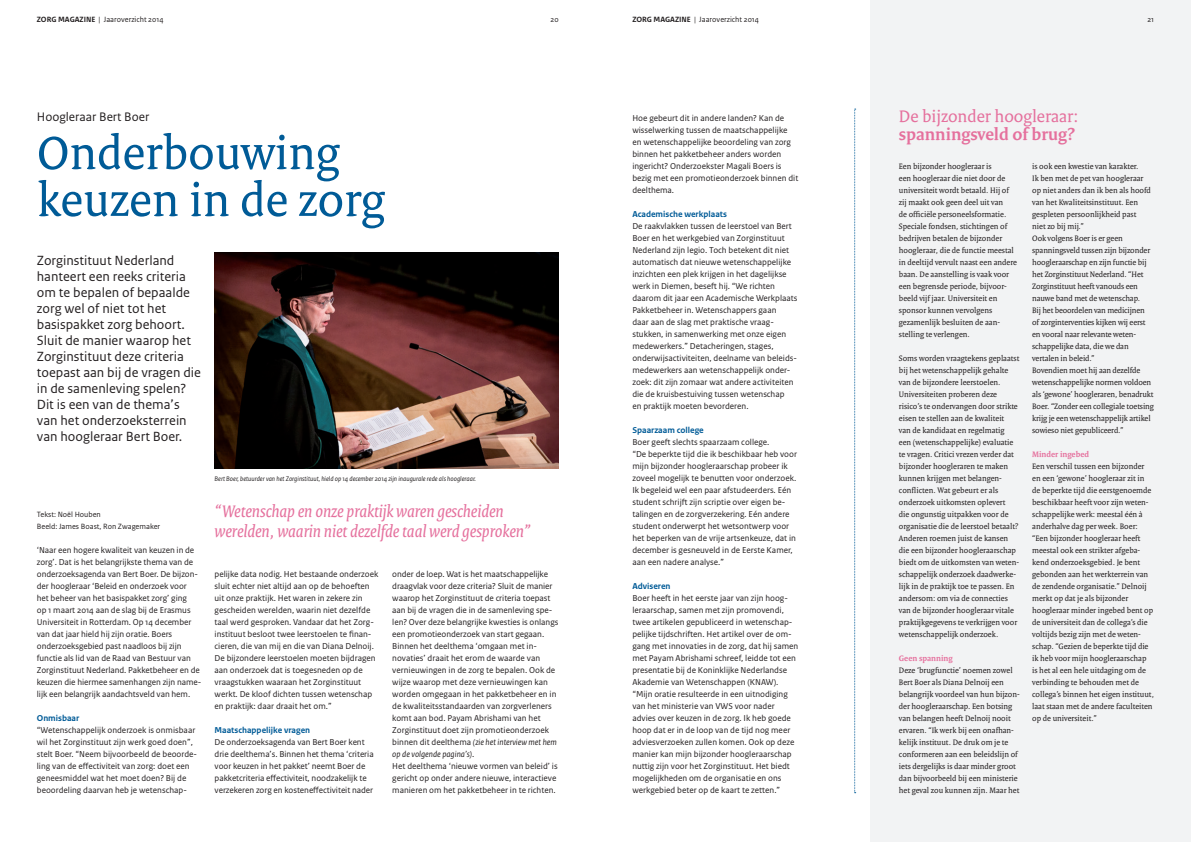
<style>
.page{position:relative;width:1191px;height:842px;background:#fff}
.page>*{position:absolute;margin:0;border:0;box-sizing:border-box;transform-origin:0 0}
.t1{font:50px/47px "Rijksoverheid Serif";color:#005b97}
.t2{font:italic 18px/20px "Rijksoverheid Serif";color:#e5709d}
.t3{font:18px "Rijksoverheid Serif";color:#e5709d}
.t4{font:700 18px "Rijksoverheid Serif";color:#e5709d}
.t5{font:14px/16px "Rijksoverheid Sans Text";color:#231f20}
.t6{font:13px "Rijksoverheid Sans Text";color:#231f20}
.t7{font:9px/12px "Rijksoverheid Sans Text";color:#231f20}
.t8{font:700 9px "Rijksoverheid Sans Text";color:#005b97}
.t9{font:8.5px/12px "Rijksoverheid Serif";color:#231f20}
.t10{font:700 8.5px "Rijksoverheid Serif";color:#e5709d}
.t11{font:8px/12px "Rijksoverheid Sans Text";color:#231f20}
.t12{font:700 8px "Rijksoverheid Sans Text";color:#231f20}
.t13{font:italic 7px "Rijksoverheid Sans Text";color:#231f20}
.s1{font-weight:700}
.s2{font-style:italic}
</style>
<div class="page">
<div style="left:870px;top:0;width:321px;height:842px;background:#f2f3f4"></div>
<img style="left:214px;top:253px;width:344px;height:216px">
<svg style="left:854px;top:109px;width:1px;height:684px"></svg>
<p class="t12" style="left:37px;top:15px;width:34px">Zorg MAGAZI</p>
<p class="t11" style="left:86px;top:14px;width:79px"><span class="s1">NE</span> | Jaaroverzicht 2014</p>
<p class="t11" style="left:550px;top:14px;width:10px">20</p>
<p class="t12" style="left:632px;top:15px;width:34px">Zorg MAGAZI</p>
<p class="t11" style="left:681px;top:14px;width:79px"><span class="s1">NE</span> | Jaaroverzicht 2014</p>
<p class="t11" style="left:1147px;top:14px;width:8px">21</p>
<h3 class="t6" style="left:37px;top:109px;width:114px">Hoogleraar Bert Boer</h3>
<h1 class="t1" style="left:37px;top:129px;width:349px">Onderbouwing keuzen in de zorg</h1>
<p class="t5" style="left:37px;top:253px;width:166px">Zorginstituut Nederland hanteert een reeks criteria om te bepalen of bepaalde zorg wel of niet tot het basispakket zorg behoort.<br>Sluit de manier waarop het<br>Zorginstituut deze criteria toepast aan bij de vragen die in de samenleving spelen?<br>Dit is een van de thema’s van het onderzoeksterrein van hoogleraar Bert Boer.</p>
<p class="t11" style="left:37px;top:508px;width:125px">Tekst: Noël Houben<br>Beeld: James Boast, Ron Zwagemaker</p>
<p class="t7" style="left:37px;top:544px;width:166px">‘Naar een hogere kwaliteit van keuzen in de zorg’. Dat is het belangrijkste thema van de onderzoeksagenda van Bert Boer. De bijzon&shy;der hoogleraar ‘Beleid en onderzoek voor<br>het beheer van het basispakket zorg’ ging<br>op 1 maart 2014 aan de slag bij de Erasmus Universiteit in Rotterdam. Op 14 december van dat jaar hield hij zijn oratie. Boers onderzoeksgebied past naadloos bij zijn functie als lid van de Raad van Bestuur van Zorginstituut Nederland. Pakketbeheer en de keuzen die hiermee samenhangen zijn name&shy;lijk een belangrijk aandachtsveld van hem.</p>
<p class="t8" style="left:37px;top:713px;width:44px">Onmisbaar</p>
<p class="t7" style="left:37px;top:724px;width:162px">“Wetenschappelijk onderzoek is onmisbaar wil het Zorginstituut zijn werk goed doen”, stelt Boer. “Neem bijvoorbeeld de beoorde&shy;ling van de effectiviteit van zorg: doet een geneesmiddel wat het moet doen? Bij de beoordeling daarvan heb je wetenschap-</p>
<p class="t13" style="left:214px;top:475px;width:263px">Bert Boer, betuurder van het Zorginstituut, hield op 14 december 2014 zijn inaugurale rede als hoogleraar.</p>
<h2 class="t2" style="left:214px;top:501px;width:318px">“Wetenschap en onze praktijk waren gescheiden werelden, waarin niet dezelfde taal werd gesproken”</h2>
<p class="t7" style="left:214px;top:568px;width:165px">pelijke data nodig. Het bestaande onderzoek sluit echter niet altijd aan op de behoeften uit onze praktijk. Het waren in zekere zin gescheiden werelden, waarin niet dezelfde taal werd gesproken. Vandaar dat het Zorg&shy;instituut besloot twee leerstoelen te finan&shy;cieren, die van mij en die van Diana Delnoij.<br>De bijzondere leerstoelen moeten bijdragen aan onderzoek dat is toegesneden op de vraagstukken waaraan het Zorginstituut werkt. De kloof dichten tussen wetenschap en praktijk: daar draait het om.”</p>
<p class="t8" style="left:214px;top:725px;width:97px">Maatschappelijke vragen</p>
<p class="t7" style="left:214px;top:736px;width:161px">De onderzoeksagenda van Bert Boer kent drie deelthema’s. Binnen het thema ‘criteria voor keuzen in het pakket’ neemt Boer de pakketcriteria effectiviteit, noodzakelijk te verzekeren zorg en kosteneffectiviteit nader</p>
<p class="t7" style="left:392px;top:568px;width:168px">onder de loep. Wat is het maatschappelijke draagvlak voor deze criteria? Sluit de manier waarop het Zorginstituut de criteria toepast aan bij de vragen die in de samenleving spe&shy;len? Over deze belangrijke kwesties is onlangs een promotieonderzoek van start gegaan.<br>Binnen het deelthema ‘omgaan met in&shy;novaties’ draait het erom de waarde van vernieuwingen in de zorg te bepalen. Ook de wijze waarop met deze vernieuwingen kan worden omgegaan in het pakketbeheer en in de kwaliteitsstandaarden van zorgverleners komt aan bod. Payam Abrishami van het Zorginstituut doet zijn promotieonderzoek binnen dit deelthema <span class="s2">(zie het interview met hem op de volgende pagina’s)</span>.<br>Het deelthema ‘nieuwe vormen van beleid’ is gericht op onder andere nieuwe, interactieve manieren om het pakketbeheer in te richten.</p>
<p class="t7" style="left:632px;top:112px;width:167px">Hoe gebeurt dit in andere landen? Kan de wisselwerking tussen de maatschappelijke en wetenschappelijke beoordeling van zorg binnen het pakketbeheer anders worden ingericht? Onderzoekster Magali Boers is bezig met een promotieonderzoek binnen dit deelthema.</p>
<p class="t8" style="left:632px;top:209px;width:96px">Academische werkplaats</p>
<p class="t7" style="left:632px;top:220px;width:167px">De raakvlakken tussen de leerstoel van Bert Boer en het werkgebied van Zorginstituut Nederland zijn legio. Toch betekent dit niet automatisch dat nieuwe wetenschappelijke inzichten een plek krijgen in het dagelijkse werk in Diemen, beseft hij. “We richten daarom dit jaar een Academische Werkplaats Pakketbeheer in. Wetenschappers gaan<br>daar aan de slag met praktische vraag&shy;stukken, in samenwerking met onze eigen medewerkers.” Detacheringen, stages, onderwijsactiviteiten, deelname van beleids&shy;medewerkers aan wetenschappelijk onder&shy;zoek: dit zijn zomaar wat andere activiteiten die de kruisbestuiving tussen wetenschap<br>en praktijk moeten bevorderen.</p>
<p class="t8" style="left:632px;top:425px;width:73px">Spaarzaam college</p>
<p class="t7" style="left:632px;top:436px;width:166px">Boer geeft slechts spaarzaam college.<br>“De beperkte tijd die ik beschikbaar heb voor mijn bijzonder hoogleraarschap probeer ik zoveel mogelijk te benutten voor onderzoek.<br>Ik begeleid wel een paar afstudeerders. Eén student schrijft zijn scriptie over eigen be&shy;talingen en de zorgverzekering. Eén andere student onderwerpt het wetsontwerp voor het beperken van de vrije artsenkeuze, dat in december is gesneuveld in de Eerste Kamer, aan een nadere analyse.”</p>
<p class="t8" style="left:632px;top:581px;width:40px">Adviseren</p>
<p class="t7" style="left:632px;top:592px;width:167px">Boer heeft in het eerste jaar van zijn hoog&shy;leraarschap, samen met zijn promovendi, twee artikelen gepubliceerd in wetenschap&shy;pelijke tijdschriften. Het artikel over de om&shy;gang met innovaties in de zorg, dat hij samen met Payam Abrishami schreef, leidde tot een presentatie bij de Koninklijke Nederlandse Akademie van Wetenschappen (KNAW). “Mijn oratie resulteerde in een uitnodiging van het ministerie van VWS voor nader advies over keuzen in de zorg. Ik heb goede hoop dat er in de loop van de tijd nog meer adviesverzoeken zullen komen. Ook op deze manier kan mijn bijzonder hoogleraarschap nuttig zijn voor het Zorginstituut. Het biedt mogelijkheden om de organisatie en ons werkgebied beter op de kaart te zetten.”</p>
<h2 class="t3" style="left:899px;top:106px;width:181px">De bijzonder hoogleraar:</h2>
<h2 class="t4" style="left:899px;top:124px;width:177px">spanningsveld of brug?</h2>
<p class="t9" style="left:899px;top:160px;width:120px">Een bijzonder hoogleraar is<br>een hoogleraar die niet door de universiteit wordt betaald. Hij of zij maakt ook geen deel uit van<br>de officiële personeelsformatie.<br>Speciale fondsen, stichtingen of bedrijven betalen de bijzonder hoogleraar, die de functie meestal in deeltijd vervult naast een andere baan. De aanstelling is vaak voor een begrensde periode, bijvoor&shy;beeld vijf jaar. Universiteit en sponsor kunnen vervolgens gezamenlijk besluiten de aan&shy;stelling te verlengen.</p>
<p class="t9" style="left:899px;top:352px;width:122px">Soms worden vraagtekens geplaatst bij het wetenschappelijk gehalte van de bijzondere leerstoelen.<br>Universiteiten proberen deze risico’s te ondervangen door strikte eisen te stellen aan de kwaliteit<br>van de kandidaat en regelmatig<br>een (wetenschappelijke) evaluatie te vragen. Critici vrezen verder dat bijzonder hoogleraren te maken kunnen krijgen met belangen&shy;conflicten. Wat gebeurt er als onderzoek uitkomsten oplevert<br>die ongunstig uitpakken voor de organisatie die de leerstoel betaalt?<br>Anderen roemen juist de kansen die een bijzonder hoogleraarschap biedt om de uitkomsten van weten&shy;schappelijk onderzoek daadwerke&shy;lijk in de praktijk toe te passen. En andersom: om via de connecties van de bijzonder hoogleraar vitale praktijkgegevens te verkrijgen voor wetenschappelijk onderzoek.</p>
<p class="t10" style="left:899px;top:653px;width:55px">Geen spanning</p>
<p class="t9" style="left:899px;top:664px;width:122px">Deze ‘brugfunctie’ noemen zowel Bert Boer als Diana Delnoij een belangrijk voordeel van hun bijzon&shy;der hoogleraarschap. Een botsing van belangen heeft Delnoij nooit ervaren. “Ik werk bij een onafhan&shy;kelijk instituut. De druk om je te conformeren aan een beleidslijn of iets dergelijks is daar minder groot dan bijvoorbeeld bij een ministerie het geval zou kunnen zijn. Maar het</p>
<p class="t9" style="left:1032px;top:160px;width:123px">is ook een kwestie van karakter.<br>Ik ben met de pet van hoogleraar op niet anders dan ik ben als hoofd van het Kwaliteitsinstituut. Een gespleten persoonlijkheid past<br>niet zo bij mij.”<br>Ook volgens Boer is er geen spanningsveld tussen zijn bijzonder hoogleraarschap en zijn functie bij het Zorginstituut Nederland. “Het<br>Zorginstituut heeft vanouds een nauwe band met de wetenschap.<br>Bij het beoordelen van medicijnen of zorginterventies kijken wij eerst en vooral naar relevante weten&shy;schappelijke data, die we dan vertalen in beleid.”<br>Bovendien moet hij aan dezelfde wetenschappelijke normen voldoen als ‘gewone’ hoogleraren, benadrukt<br>Boer. “Zonder een collegiale toetsing krijg je een wetenschappelijk artikel sowieso niet gepubliceerd.”</p>
<p class="t10" style="left:1032px;top:449px;width:58px">Minder ingebed</p>
<p class="t9" style="left:1032px;top:460px;width:123px">Een verschil tussen een bijzonder en een ‘gewone’ hoogleraar zit in de beperkte tijd die eerstgenoemde beschikbaar heeft voor zijn weten&shy;schappelijke werk: meestal één à anderhalve dag per week. Boer: “Een bijzonder hoogleraar heeft meestal ook een strikter afgeba&shy;kend onderzoeksgebied. Je bent gebonden aan het werkterrein van de zendende organisatie.” Delnoij merkt op dat je als bijzonder hoogleraar minder ingebed bent op de universiteit dan de collega’s die voltijds bezig zijn met de weten&shy;schap. “Gezien de beperkte tijd die ik heb voor mijn hoogleraarschap<br>is het al een hele uitdaging om de verbinding te behouden met de collega’s binnen het eigen instituut, laat staan met de andere faculteiten op de universiteit.”</p>
</div>
